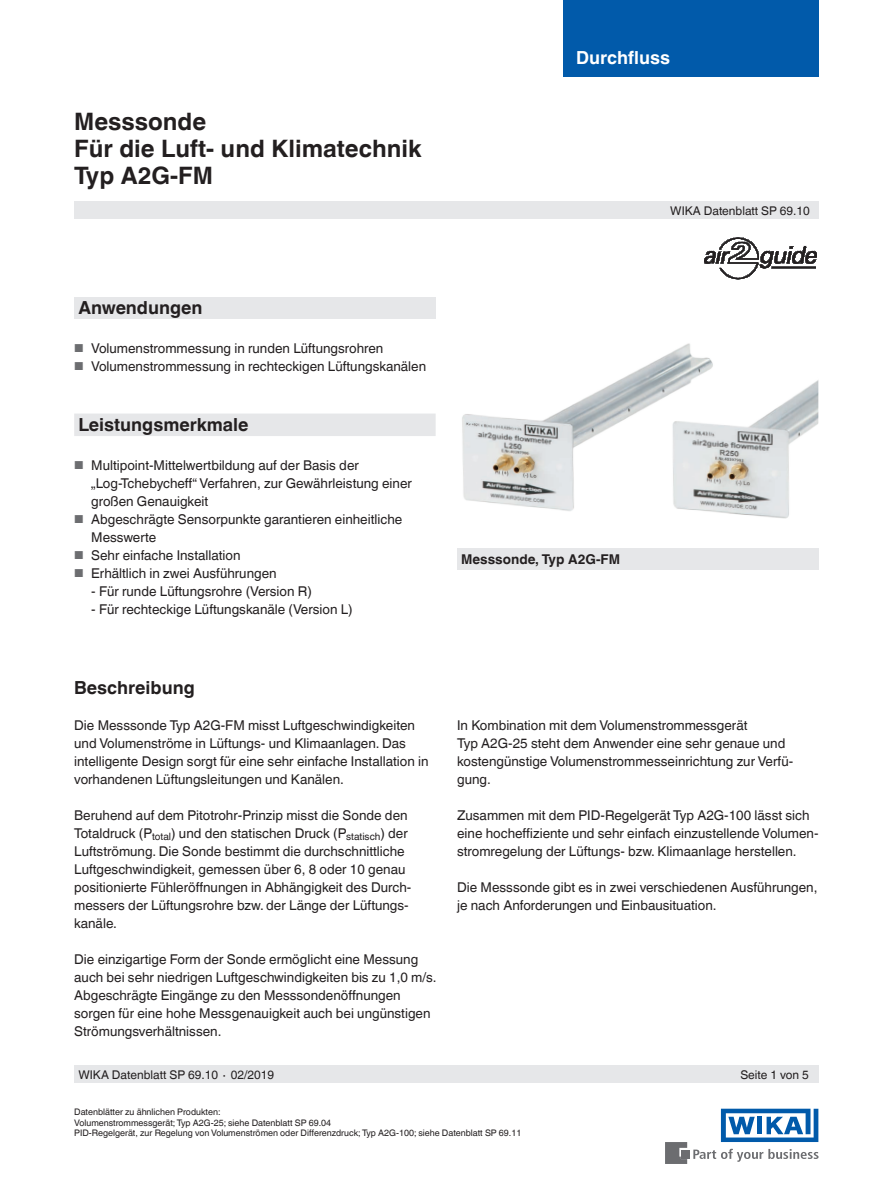
<style>
.page{position:relative;width:893px;height:1188px;background:#fff}
.page>*{position:absolute;margin:0;border:0;box-sizing:border-box;transform-origin:0 0}
.t1{font:700 24px/27px "Helvetica World";color:#231f20}
.t2{font:700 18px "Helvetica World";color:#231f20}
.t3{font:700 18px "Helvetica World";color:#fff}
.t4{font:13.5px/18px "Helvetica World";color:#231f20}
.t5{font:700 13.5px "Helvetica World";color:#231f20}
.t6{font:12px "Helvetica World";color:#231f20}
.t7{font:9px/10.5px "Helvetica World";color:#231f20}
.s1{font-size:11.55px;color:#6c6d70}
</style>
<div class="page">
<div style="left:74px;top:297px;width:362px;height:22px;background:#e6e7e9"></div>
<div style="left:74px;top:202px;width:745px;height:17px;background:#e6e7e9"></div>
<div style="left:74px;top:1066px;width:745px;height:17px;background:#e6e7e9"></div>
<svg style="left:693px;top:1149px;width:126px;height:13px"></svg>
<div style="left:682px;top:1150px;width:8px;height:8px;background:#6c6d70"></div>
<svg style="left:665px;top:1142px;width:22px;height:22px"></svg>
<svg style="left:721px;top:1109px;width:97px;height:33px"></svg>
<div style="left:563px;top:0;width:256px;height:77px;background:#015aaa"></div>
<svg style="left:704px;top:237px;width:113px;height:43px"></svg>
<div style="left:457px;top:548px;width:361px;height:21px;background:#e6e7e9"></div>
<div style="left:74px;top:414px;width:362px;height:22px;background:#e6e7e9"></div>
<img style="left:462px;top:343px;width:356px;height:176px">
<h1 class="t1" style="left:74px;top:108px;width:349px">Messsonde<br>Für die Luft- und Klimatechnik<br>Typ A2G-FM</h1>
<h2 class="t3" style="left:576px;top:47px;width:96px">Durchfluss</h2>
<p class="t6" style="left:670px;top:204px;width:141px">WIKA Datenblatt SP 69.10</p>
<h2 class="t2" style="left:78px;top:297px;width:126px">Anwendungen</h2>
<p class="t4" style="left:74px;top:339px;width:311px"><span class="s1">■</span> Volumenstrommessung in runden Lüftungsrohren</p>
<p class="t4" style="left:74px;top:357px;width:353px"><span class="s1">■</span> Volumenstrommessung in rechteckigen Lüftungskanälen</p>
<h2 class="t2" style="left:78px;top:414px;width:172px">Leistungsmerkmale</h2>
<p class="t4" style="left:91px;top:456px;width:322px;text-indent:-17px"><span class="s1">■</span> Multipoint-Mittelwertbildung auf der Basis der „Log-Tchebycheff“ Verfahren, zur Gewährleistung einer großen Genauigkeit</p>
<p class="t4" style="left:91px;top:510px;width:313px;text-indent:-17px"><span class="s1">■</span> Abgeschrägte Sensorpunkte garantieren einheitliche<br>Messwerte</p>
<p class="t4" style="left:74px;top:546px;width:168px"><span class="s1">■</span> Sehr einfache Installation</p>
<p class="t4" style="left:74px;top:564px;width:204px"><span class="s1">■</span> Erhältlich in zwei Ausführungen</p>
<p class="t4" style="left:91px;top:582px;width:222px">- Für runde Lüftungsrohre (Version R)</p>
<p class="t4" style="left:91px;top:600px;width:263px">- Für rechteckige Lüftungskanäle (Version L)</p>
<p class="t5" style="left:461px;top:551px;width:160px">Messsonde, Typ A2G-FM</p>
<h2 class="t2" style="left:74px;top:677px;width:122px">Beschreibung</h2>
<p class="t4" style="left:74px;top:716px;width:356px">Die Messsonde Typ A2G-FM misst Luftgeschwindigkeiten und Volumenströme in Lüftungs- und Klimaanlagen. Das intelligente Design sorgt für eine sehr einfache Installation in vorhandenen Lüftungsleitungen und Kanälen.</p>
<p class="t4" style="left:74px;top:806px;width:339px">Beruhend auf dem Pitotrohr-Prinzip misst die Sonde den Totaldruck (P<sub>total</sub>) und den statischen Druck (P<sub>statisch</sub>) der Luftströmung. Die Sonde bestimmt die durchschnittliche Luftgeschwindigkeit, gemessen über 6, 8 oder 10 genau positionierte Fühleröffnungen in Abhängigkeit des Durch&shy;messers der Lüftungsrohre bzw. der Länge der Lüftungs&shy;kanäle.</p>
<p class="t4" style="left:74px;top:950px;width:364px">Die einzigartige Form der Sonde ermöglicht eine Messung auch bei sehr niedrigen Luftgeschwindigkeiten bis zu 1,0 m/s.<br>Abgeschrägte Eingänge zu den Messsondenöffnungen sorgen für eine hohe Messgenauigkeit auch bei ungünstigen Strömungsverhältnissen.</p>
<p class="t4" style="left:457px;top:717px;width:338px">In Kombination mit dem Volumenstrommessgerät<br>Typ A2G-25 steht dem Anwender eine sehr genaue und kostengünstige Volumenstrommesseinrichtung zur Verfü&shy;gung.</p>
<p class="t4" style="left:457px;top:807px;width:363px">Zusammen mit dem PID-Regelgerät Typ A2G-100 lässt sich eine hocheffiziente und sehr einfach einzustellende Volumen&shy;stromregelung der Lüftungs- bzw. Klimaanlage herstellen.</p>
<p class="t4" style="left:457px;top:879px;width:362px">Die Messsonde gibt es in zwei verschiedenen Ausführungen, je nach Anforderungen und Einbausituation.</p>
<p class="t6" style="left:78px;top:1068px;width:197px">WIKA Datenblatt SP 69.10 ∙ 02/2019</p>
<p class="t6" style="left:740px;top:1068px;width:70px">Seite 1 von 5</p>
<p class="t7" style="left:74px;top:1107px;width:449px">Datenblätter zu ähnlichen Produkten:<br>Volumenstrommessgerät; Typ A2G-25; siehe Datenblatt SP 69.04<br>PID-Regelgerät, zur Regelung von Volumenströmen oder Differenzdruck; Typ A2G-100; siehe Datenblatt SP 69.11</p>
</div>
